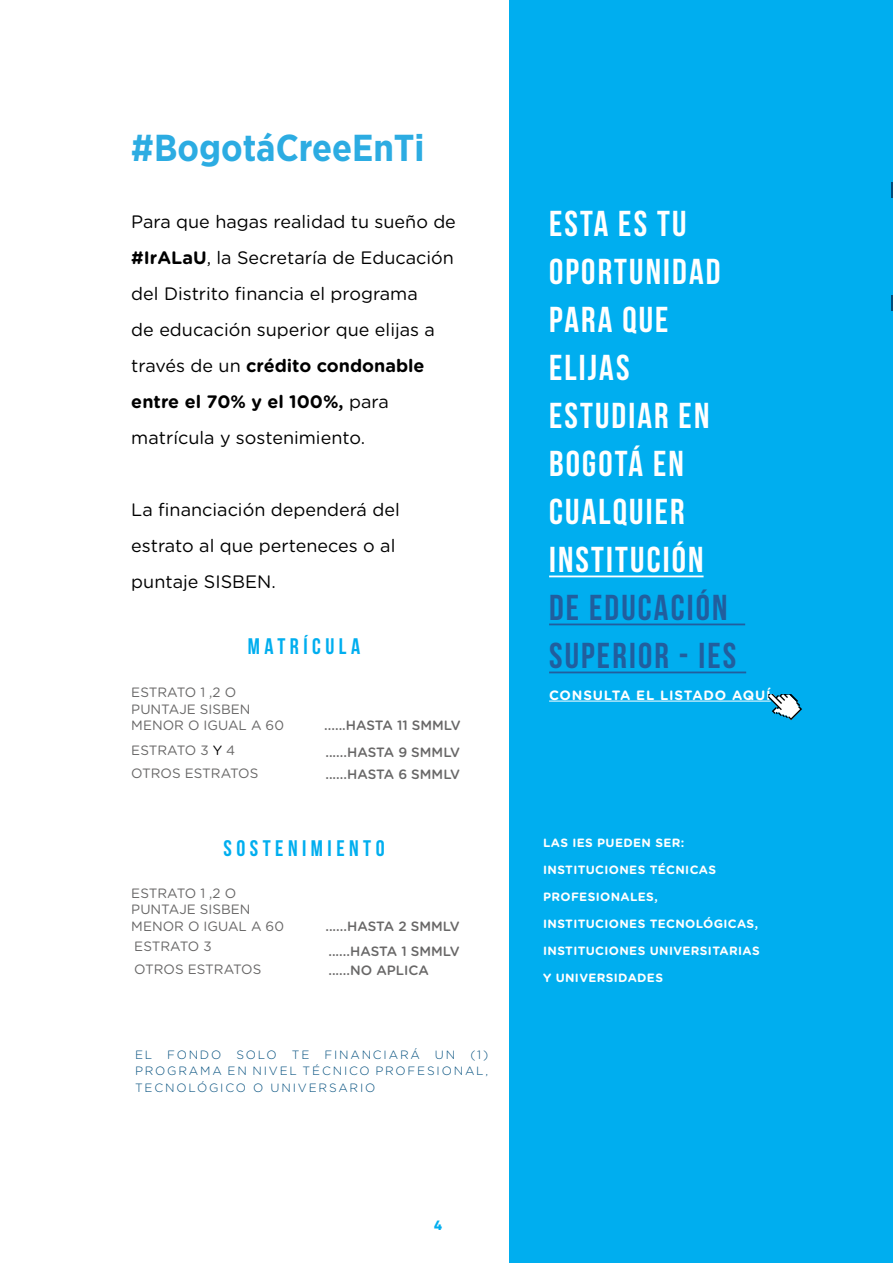
<style>
.page{position:relative;width:893px;height:1263px;background:#fff}
.page>*{position:absolute;margin:0;border:0;box-sizing:border-box;transform-origin:0 0}
.t1{font:700 37.5px "Gotham Narrow";color:#2cace2}
.t2{font:36px/48px "Bebas Neue";letter-spacing:.06em;color:#fff}
.t3{font:36px/48px "Bebas Neue";letter-spacing:.06em;color:#215e9e}
.t4{font:22.5px "Bebas Neue";letter-spacing:.2em;color:#00aeef}
.t5{font:18px/36px "Gotham Rounded";color:#000}
.t6{font:13.5px/16.5px "Gotham Rounded";color:#686767}
.t7{font:500 13.5px/27px "Gotham Rounded";color:#686767}
.t8{font:700 13.5px "Gotham Rounded";letter-spacing:.06em;color:#fff}
.t9{font:800 13.5px "Gilroy";color:#00aeef}
.t10{font:700 12px "Gotham Rounded";letter-spacing:.03em;color:#fff}
.t11{font:300 12px/16.5px "Gotham Rounded";letter-spacing:.15em;color:#004e7d;text-align:justify}
.s1{font-weight:700}
.s2{color:#000}
</style>
<div class="page">
<div style="left:509px;top:0;width:384px;height:1263px;background:#00aeef"></div>
<svg style="left:892px;top:182px;width:1px;height:16px"></svg>
<svg style="left:892px;top:295px;width:1px;height:16px"></svg>
<hr style="left:549px;top:575px;width:155px;height:2px;background:#fff">
<hr style="left:549px;top:623px;width:196px;height:2px;background:#215e9e">
<hr style="left:549px;top:671px;width:197px;height:2px;background:#215e9e">
<hr style="left:549px;top:701px;width:222px;height:1px;background:#fff">
<svg style="left:768px;top:695px;width:34px;height:25px"></svg>
<h1 class="t1" style="left:131px;top:124px;width:295px">#BogotáCreeEnTi</h1>
<p class="t5" style="left:131px;top:203px;width:326px">Para que hagas realidad tu sueño de <span class="s1">#IrALaU</span>, la Secretaría de Educación del Distrito financia el programa<br>de educación superior que elijas a través de un <span class="s1">crédito condonable entre el 70% y el 100%,</span> para matrícula y sostenimiento.</p>
<p class="t5" style="left:131px;top:491px;width:270px">La financiación dependerá del estrato al que perteneces o al puntaje SISBEN.</p>
<p class="t4" style="left:248px;top:633px;width:114px">MATRÍCULA</p>
<p class="t6" style="left:131px;top:683px;width:154px">ESTRATO 1 ,2 O<br>PUNTAJE SISBEN<br>MENOR O IGUAL A 60</p>
<p class="t6" style="left:131px;top:742px;width:106px">ESTRATO 3 <span class="s2">Y</span> 4</p>
<p class="t6" style="left:131px;top:764px;width:128px">OTROS ESTRATOS</p>
<p class="t7" style="left:324px;top:711px;width:138px">......HASTA 11 SMMLV ......HASTA 9 SMMLV</p>
<p class="t7" style="left:325px;top:760px;width:136px">......HASTA 6 SMMLV</p>
<p class="t4" style="left:223px;top:836px;width:163px">SOSTENIMIENTO</p>
<p class="t6" style="left:131px;top:884px;width:154px">ESTRATO 1 ,2 O<br>PUNTAJE SISBEN<br>MENOR O IGUAL A 60</p>
<p class="t6" style="left:134px;top:938px;width:79px">ESTRATO 3</p>
<p class="t6" style="left:134px;top:960px;width:128px">OTROS ESTRATOS</p>
<p class="t7" style="left:325px;top:913px;width:136px;line-height:24.8px">......HASTA 2 SMMLV ......HASTA 1 SMMLV</p>
<p class="t7" style="left:328px;top:956px;width:102px">......NO APLICA</p>
<p class="t11" style="left:135px;top:1046px;width:355px">EL FONDO SOLO TE FINANCIARÁ UN (1)<br>PROGRAMA EN NIVEL TÉCNICO PROFESIONAL, TECNOLÓGICO O UNIVERSARIO</p>
<p class="t9" style="left:434px;top:1217px;width:9px">4</p>
<h2 class="t2" style="left:549px;top:200px;width:173px">ESTA ES TU<br>OPORTUNIDAD<br>PARA QUE<br>ELIJAS<br>ESTUDIAR EN<br>BOGOTÁ EN<br>CUALQUIER<br>INSTITUCIÓN</h2>
<h2 class="t3" style="left:549px;top:583px;width:189px">DE EDUCACIÓN<br>SUPERIOR - IES</h2>
<p class="t8" style="left:549px;top:685px;width:223px">CONSULTA EL LISTADO AQUÍ</p>
<p class="t10" style="left:543px;top:834px;width:143px">LAS IES PUEDEN SER:</p>
<p class="t10" style="left:543px;top:861px;width:174px">INSTITUCIONES TÉCNICAS</p>
<p class="t10" style="left:543px;top:888px;width:116px">PROFESIONALES,</p>
<p class="t10" style="left:543px;top:915px;width:216px">INSTITUCIONES TECNOLÓGICAS,</p>
<p class="t10" style="left:543px;top:942px;width:218px">INSTITUCIONES UNIVERSITARIAS</p>
<p class="t10" style="left:543px;top:969px;width:121px">Y UNIVERSIDADES</p>
</div>
